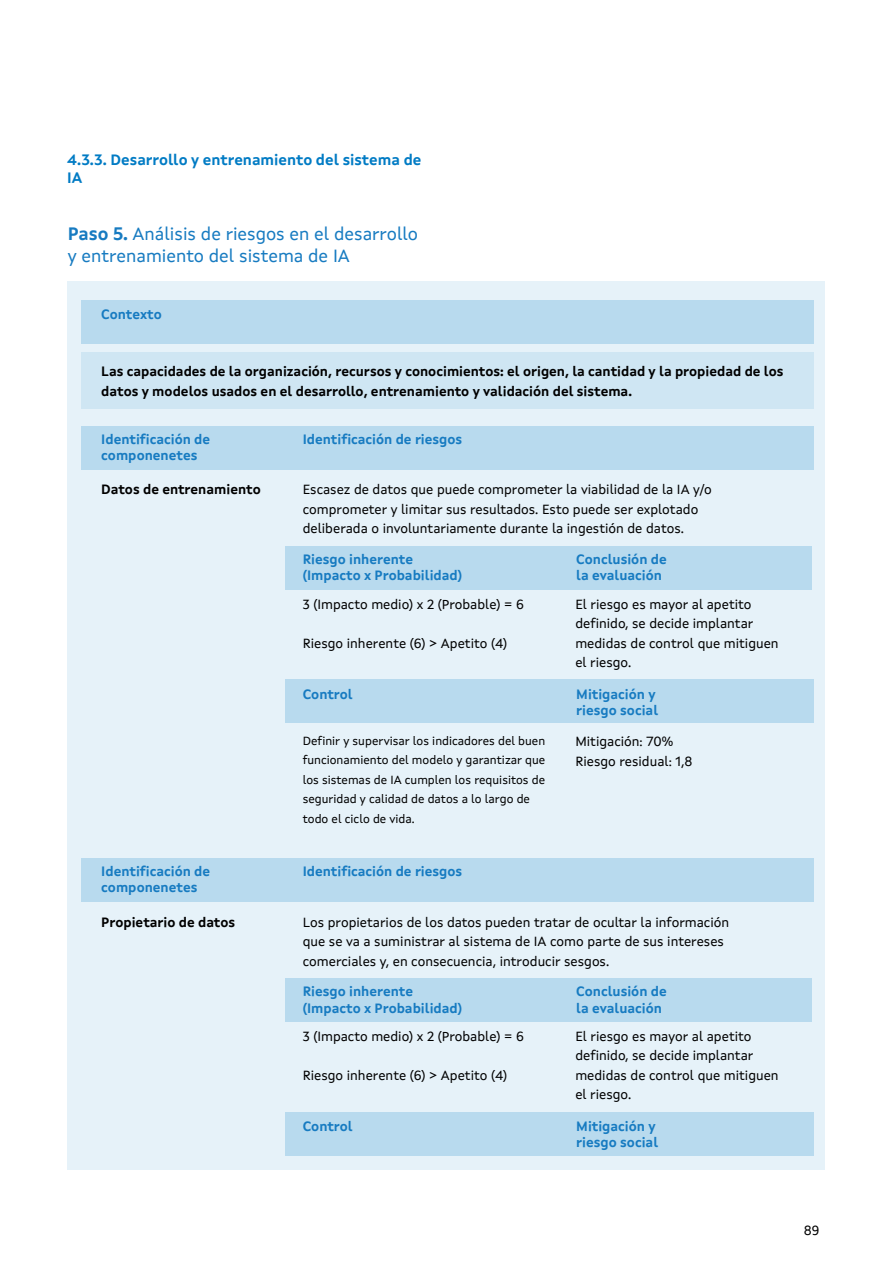
<style>
.page{position:relative;width:893px;height:1263px;background:#fff}
.page>*{position:absolute;margin:0;border:0;box-sizing:border-box;transform-origin:0 0}
.t1{font:18px/21.6px "Xunta Sans";color:#177bc1}
.t2{font:700 15px/18px "Xunta Sans";color:#007bc4}
.t3{font:13.5px/19.5px "Xunta Sans";color:#000}
.t4{font:700 13.5px "Xunta Sans";color:#177bc1}
.t5{font:700 13.5px/19.5px "Xunta Sans";color:#000}
.t6{font:12px/19.5px "Xunta Sans";color:#000}
.s1{font-weight:700}
</style>
<div class="page">
<div style="left:68px;top:282px;width:757px;height:888px;background:#e6f2f9"></div>
<div style="left:82px;top:352px;width:732px;height:56px;background:#cfe6f3"></div>
<div style="left:82px;top:301px;width:732px;height:43px;background:#b8daee"></div>
<div style="left:82px;top:426px;width:732px;height:43px;background:#b8daee"></div>
<div style="left:82px;top:858px;width:732px;height:43px;background:#b8daee"></div>
<div style="left:285px;top:546px;width:527px;height:44px;background:#b8daee"></div>
<div style="left:285px;top:979px;width:527px;height:43px;background:#b8daee"></div>
<div style="left:285px;top:680px;width:529px;height:43px;background:#b8daee"></div>
<div style="left:285px;top:1112px;width:529px;height:43px;background:#b8daee"></div>
<p class="t2" style="left:67px;top:151px;width:356px">4.3.3. Desarrollo y entrenamiento del sistema de<br>IA</p>
<p class="t1" style="left:68px;top:223px;width:352px"><span class="s1">Paso 5.</span> Análisis de riesgos en el desarrollo y entrenamiento del sistema de IA</p>
<p class="t4" style="left:101px;top:306px;width:62px">Contexto</p>
<p class="t5" style="left:101px;top:362px;width:684px">Las capacidades de la organización, recursos y conocimientos: el origen, la cantidad y la propiedad de los datos y modelos usados en el desarrollo, entrenamiento y validación del sistema.</p>
<p class="t4" style="left:101px;top:431px;width:110px">Identificación de</p>
<p class="t4" style="left:101px;top:447px;width:98px">componenetes</p>
<p class="t4" style="left:303px;top:431px;width:161px">Identificación de riesgos</p>
<p class="t5" style="left:101px;top:480px;width:161px">Datos de entrenamiento</p>
<p class="t3" style="left:303px;top:480px;width:410px">Escasez de datos que puede comprometer la viabilidad de la IA y/o comprometer y limitar sus resultados. Esto puede ser explotado deliberada o involuntariamente durante la ingestión de datos.</p>
<p class="t4" style="left:303px;top:551px;width:112px">Riesgo inherente</p>
<p class="t4" style="left:303px;top:567px;width:161px">(Impacto x Probabilidad)</p>
<p class="t4" style="left:576px;top:551px;width:92px">Conclusión de</p>
<p class="t4" style="left:576px;top:567px;width:87px">la evaluación</p>
<p class="t3" style="left:303px;top:594px;width:222px">3 (Impacto medio) x 2 (Probable) = 6</p>
<p class="t3" style="left:303px;top:633px;width:206px">Riesgo inherente (6) &gt; Apetito (4)</p>
<p class="t3" style="left:575px;top:594px;width:205px">El riesgo es mayor al apetito definido, se decide implantar medidas de control que mitiguen el riesgo.</p>
<p class="t4" style="left:303px;top:686px;width:52px">Control</p>
<p class="t4" style="left:576px;top:686px;width:81px">Mitigación y</p>
<p class="t4" style="left:576px;top:702px;width:83px">riesgo social</p>
<p class="t6" style="left:303px;top:731px;width:244px">Definir y supervisar los indicadores del buen funcionamiento del modelo y garantizar que los sistemas de IA cumplen los requisitos de seguridad y calidad de datos a lo largo de todo el ciclo de vida.</p>
<p class="t3" style="left:575px;top:731px;width:99px">Mitigación: 70%</p>
<p class="t3" style="left:575px;top:751px;width:119px">Riesgo residual: 1,8</p>
<p class="t4" style="left:101px;top:863px;width:110px">Identificación de</p>
<p class="t4" style="left:101px;top:879px;width:98px">componenetes</p>
<p class="t4" style="left:303px;top:863px;width:161px">Identificación de riesgos</p>
<p class="t5" style="left:101px;top:912px;width:135px">Propietario de datos</p>
<p class="t3" style="left:303px;top:912px;width:428px">Los propietarios de los datos pueden tratar de ocultar la información que se va a suministrar al sistema de IA como parte de sus intereses comerciales y, en consecuencia, introducir sesgos.</p>
<p class="t4" style="left:303px;top:983px;width:112px">Riesgo inherente</p>
<p class="t4" style="left:303px;top:1000px;width:161px">(Impacto x Probabilidad)</p>
<p class="t4" style="left:576px;top:983px;width:92px">Conclusión de</p>
<p class="t4" style="left:576px;top:1000px;width:87px">la evaluación</p>
<p class="t3" style="left:303px;top:1026px;width:222px">3 (Impacto medio) x 2 (Probable) = 6</p>
<p class="t3" style="left:303px;top:1065px;width:206px">Riesgo inherente (6) &gt; Apetito (4)</p>
<p class="t3" style="left:575px;top:1026px;width:205px">El riesgo es mayor al apetito definido, se decide implantar medidas de control que mitiguen el riesgo.</p>
<p class="t4" style="left:303px;top:1118px;width:52px">Control</p>
<p class="t4" style="left:576px;top:1118px;width:81px">Mitigación y</p>
<p class="t4" style="left:576px;top:1134px;width:83px">riesgo social</p>
<p class="t3" style="left:804px;top:1220px;width:17px">89</p>
</div>
